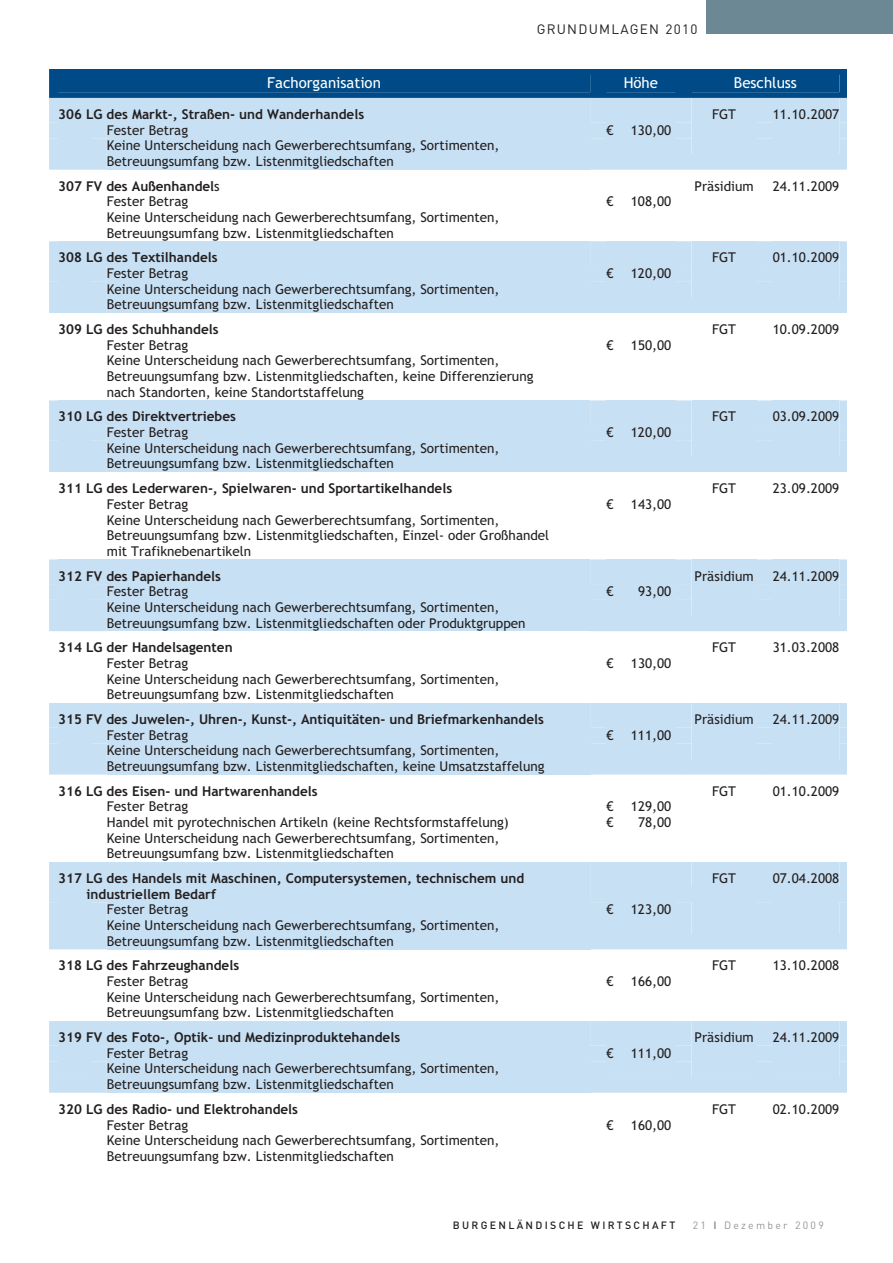
<style>
.page{position:relative;width:893px;height:1263px;background:#fff}
.page>*{position:absolute;margin:0;border:0;box-sizing:border-box;transform-origin:0 0}
.t1{font:15px "Trebuchet MS+T42+LMCHKW";color:#fff}
.t2{font:13.5px/15.6px "Trebuchet MS+T42+LMCHKW";color:#231f20}
.t3{font:13.5px/15.6px "Trebuchet MS Bold+T42+ADIOGK";color:#231f20}
.t4{font:13.5px "DIN";letter-spacing:.095em;color:#231f20}
.t5{font:500 10.5px "DIN";letter-spacing:.22em;color:#231f20}
.t6{font:10.5px "DIN";letter-spacing:.215em;color:#939598}
.s1{font-family:"Trebuchet MS+T42+LMCHKW"}
.s2{font-weight:700}
.s3{font-size:15px;color:#fff}
</style>
<div class="page">
<div style="left:706px;top:0;width:187px;height:34px;background:#6c8895"></div>
<svg style="left:49px;top:69px;width:798px;height:101px;background:#8eb5d3"></svg>
<div style="left:773px;top:138px;width:66px;height:16px;background:#c7e0f3"></div>
<div style="left:49px;top:241px;width:798px;height:72px;background:#c7e0f3"></div>
<div style="left:773px;top:282px;width:66px;height:15px;background:#c7e0f3"></div>
<div style="left:49px;top:400px;width:798px;height:72px;background:#c7e0f3"></div>
<div style="left:773px;top:441px;width:66px;height:15px;background:#c7e0f3"></div>
<div style="left:49px;top:559px;width:798px;height:72px;background:#c7e0f3"></div>
<div style="left:773px;top:600px;width:66px;height:15px;background:#c7e0f3"></div>
<div style="left:49px;top:703px;width:798px;height:71px;background:#c7e0f3"></div>
<div style="left:773px;top:743px;width:66px;height:16px;background:#c7e0f3"></div>
<div style="left:49px;top:862px;width:798px;height:87px;background:#c7e0f3"></div>
<div style="left:773px;top:918px;width:66px;height:16px;background:#c7e0f3"></div>
<div style="left:49px;top:1021px;width:798px;height:72px;background:#c7e0f3"></div>
<div style="left:773px;top:1061px;width:66px;height:16px;background:#c7e0f3"></div>
<p class="t4" style="left:537px;top:21px;width:162px">GRUNDUMLAGEN 2010</p>
<p class="t1" style="left:267px;top:74px;width:115px">Fachorganisation</p>
<p class="t1" style="left:624px;top:74px;width:36px">Höhe</p>
<p class="t1" style="left:734px;top:74px;width:65px">Beschluss</p>
<p class="t3" style="left:58px;top:106px;width:307px">306 LG des Markt-, Straßen- und Wanderhandels</p>
<p class="t2" style="left:712px;top:107px;width:26px">FGT</p>
<p class="t2" style="left:773px;top:107px;width:68px">11.10.2007</p>
<p class="t2" style="left:107px;top:122px;width:83px">Fester Betrag</p>
<p class="t2" style="left:606px;top:122px;width:9px">€</p>
<p class="t2" style="left:631px;top:122px;width:42px">130,00</p>
<p class="t2" style="left:107px;top:138px;width:394px">Keine Unterscheidung nach Gewerberechtsumfang, Sortimenten,<br>Betreuungsumfang bzw. Listenmitgliedschaften</p>
<p class="t3" style="left:58px;top:178px;width:163px">307 FV des Außenhandel<span class="s1">s</span></p>
<p class="t2" style="left:694px;top:178px;width:61px">Präsidium</p>
<p class="t2" style="left:773px;top:178px;width:68px">24.11.2009</p>
<p class="t2" style="left:107px;top:194px;width:83px">Fester Betrag</p>
<p class="t2" style="left:606px;top:194px;width:9px">€</p>
<p class="t2" style="left:631px;top:194px;width:42px">108,00</p>
<p class="t2" style="left:107px;top:210px;width:394px">Keine Unterscheidung nach Gewerberechtsumfang, Sortimenten,<br>Betreuungsumfang bzw. Listenmitgliedschaften</p>
<p class="t3" style="left:58px;top:250px;width:161px">308 LG des Textilhandels</p>
<p class="t2" style="left:712px;top:250px;width:26px">FGT</p>
<p class="t2" style="left:773px;top:250px;width:68px">01.10.2009</p>
<p class="t2" style="left:107px;top:266px;width:83px">Fester Betrag</p>
<p class="t2" style="left:606px;top:266px;width:9px">€</p>
<p class="t2" style="left:631px;top:266px;width:42px">120,00</p>
<p class="t2" style="left:107px;top:281px;width:394px">Keine Unterscheidung nach Gewerberechtsumfang, Sortimenten,<br>Betreuungsumfang bzw. Listenmitgliedschaften</p>
<p class="t3" style="left:58px;top:321px;width:162px">309 LG des Schuhhandels</p>
<p class="t2" style="left:712px;top:322px;width:26px">FGT</p>
<p class="t2" style="left:773px;top:322px;width:68px">10.09.2009</p>
<p class="t2" style="left:107px;top:337px;width:83px">Fester Betrag</p>
<p class="t2" style="left:606px;top:337px;width:9px">€</p>
<p class="t2" style="left:631px;top:337px;width:42px">150,00</p>
<p class="t2" style="left:107px;top:353px;width:428px">Keine Unterscheidung nach Gewerberechtsumfang, Sortimenten,<br>Betreuungsumfang bzw. Listenmitgliedschaften, keine Differenzierung nach Standorten, keine Standortstaffelung</p>
<p class="t3" style="left:58px;top:409px;width:179px">310 LG des Direktvertriebes</p>
<p class="t2" style="left:712px;top:409px;width:26px">FGT</p>
<p class="t2" style="left:773px;top:409px;width:68px">03.09.2009</p>
<p class="t2" style="left:107px;top:425px;width:83px">Fester Betrag</p>
<p class="t2" style="left:606px;top:425px;width:9px">€</p>
<p class="t2" style="left:631px;top:425px;width:42px">120,00</p>
<p class="t2" style="left:107px;top:440px;width:394px">Keine Unterscheidung nach Gewerberechtsumfang, Sortimenten,<br>Betreuungsumfang bzw. Listenmitgliedschaften</p>
<p class="t3" style="left:58px;top:480px;width:395px">311 LG des Lederwaren-, Spielwaren- und Sportartikelhandels</p>
<p class="t2" style="left:712px;top:481px;width:26px">FGT</p>
<p class="t2" style="left:773px;top:481px;width:68px">23.09.2009</p>
<p class="t2" style="left:107px;top:496px;width:83px">Fester Betrag</p>
<p class="t2" style="left:606px;top:496px;width:9px">€</p>
<p class="t2" style="left:631px;top:496px;width:42px">143,00</p>
<p class="t2" style="left:107px;top:512px;width:444px">Keine Unterscheidung nach Gewerberechtsumfang, Sortimenten,<br>Betreuungsumfang bzw. Listenmitgliedschaften, Einzel- oder Großhandel mit Trafiknebenartikeln</p>
<p class="t3" style="left:58px;top:568px;width:164px">312 FV des Papierhandels</p>
<p class="t2" style="left:694px;top:568px;width:61px">Präsidium</p>
<p class="t2" style="left:773px;top:568px;width:68px">24.11.2009</p>
<p class="t2" style="left:107px;top:584px;width:83px">Fester Betrag</p>
<p class="t2" style="left:606px;top:584px;width:9px">€</p>
<p class="t2" style="left:638px;top:584px;width:35px">93,00</p>
<p class="t2" style="left:107px;top:599px;width:420px">Keine Unterscheidung nach Gewerberechtsumfang, Sortimenten,<br>Betreuungsumfang bzw. Listenmitgliedschaften oder Produktgruppen</p>
<p class="t3" style="left:58px;top:640px;width:176px">314 LG der Handelsagenten</p>
<p class="t2" style="left:712px;top:640px;width:26px">FGT</p>
<p class="t2" style="left:773px;top:640px;width:68px">31.03.2008</p>
<p class="t2" style="left:107px;top:655px;width:83px">Fester Betrag</p>
<p class="t2" style="left:606px;top:655px;width:9px">€</p>
<p class="t2" style="left:631px;top:655px;width:42px">130,00</p>
<p class="t2" style="left:107px;top:671px;width:394px">Keine Unterscheidung nach Gewerberechtsumfang, Sortimenten,<br>Betreuungsumfang bzw. Listenmitgliedschaften</p>
<p class="t3" style="left:58px;top:711px;width:487px">315 FV des Juwelen-, Uhren-, Kunst-, Antiquitäten- und Briefmarkenhandels</p>
<p class="t2" style="left:694px;top:711px;width:61px">Präsidium</p>
<p class="t2" style="left:773px;top:711px;width:68px">24.11.2009</p>
<p class="t2" style="left:107px;top:727px;width:83px">Fester Betrag</p>
<p class="t2" style="left:606px;top:727px;width:9px">€</p>
<p class="t2" style="left:631px;top:727px;width:42px">111,00</p>
<p class="t2" style="left:107px;top:743px;width:439px">Keine Unterscheidung nach Gewerberechtsumfang, Sortimenten,<br>Betreuungsumfang bzw. Listenmitgliedschaften, keine Umsatzstaffelung</p>
<p class="t3" style="left:58px;top:783px;width:261px">316 LG des Eisen- und Hartwarenhandels</p>
<p class="t2" style="left:712px;top:783px;width:26px">FGT</p>
<p class="t2" style="left:773px;top:783px;width:68px">01.10.2009</p>
<p class="t2" style="left:107px;top:799px;width:83px">Fester Betrag</p>
<p class="t2" style="left:606px;top:799px;width:9px">€</p>
<p class="t2" style="left:631px;top:799px;width:42px">129,00</p>
<p class="t2" style="left:107px;top:815px;width:403px">Handel mit pyrotechnischen Artikeln (keine Rechtsformstaffelung)</p>
<p class="t2" style="left:606px;top:815px;width:9px">€</p>
<p class="t2" style="left:638px;top:815px;width:35px">78,00</p>
<p class="t2" style="left:107px;top:830px;width:394px">Keine Unterscheidung nach Gewerberechtsumfang, Sortimenten,<br>Betreuungsumfang bzw. Listenmitgliedschaften</p>
<p class="t3" style="left:87px;top:870px;width:439px;text-indent:-28px">317 LG des Handels mit Maschinen, Computersystemen, technischem und industriellem Bedarf</p>
<p class="t2" style="left:712px;top:871px;width:26px">FGT</p>
<p class="t2" style="left:773px;top:871px;width:68px">07.04.2008</p>
<p class="t2" style="left:107px;top:902px;width:83px">Fester Betrag</p>
<p class="t2" style="left:606px;top:902px;width:9px">€</p>
<p class="t2" style="left:631px;top:902px;width:42px">123,00</p>
<p class="t2" style="left:107px;top:918px;width:394px">Keine Unterscheidung nach Gewerberechtsumfang, Sortimenten,<br>Betreuungsumfang bzw. Listenmitgliedschaften</p>
<p class="t3" style="left:58px;top:958px;width:182px">318 LG des Fahrzeughandels</p>
<p class="t2" style="left:712px;top:958px;width:26px">FGT</p>
<p class="t2" style="left:773px;top:958px;width:68px">13.10.2008</p>
<p class="t2" style="left:107px;top:974px;width:83px">Fester Betrag</p>
<p class="t2" style="left:606px;top:974px;width:9px">€</p>
<p class="t2" style="left:631px;top:974px;width:42px">166,00</p>
<p class="t2" style="left:107px;top:989px;width:394px">Keine Unterscheidung nach Gewerberechtsumfang, Sortimenten,<br>Betreuungsumfang bzw. Listenmitgliedschaften</p>
<p class="t3" style="left:58px;top:1029px;width:343px">319 FV des Foto-, Optik- und Medizinproduktehandels</p>
<p class="t2" style="left:694px;top:1030px;width:61px">Präsidium</p>
<p class="t2" style="left:773px;top:1030px;width:68px">24.11.2009</p>
<p class="t2" style="left:107px;top:1045px;width:83px">Fester Betrag</p>
<p class="t2" style="left:606px;top:1045px;width:9px">€</p>
<p class="t2" style="left:631px;top:1045px;width:42px">111,00</p>
<p class="t2" style="left:107px;top:1061px;width:394px">Keine Unterscheidung nach Gewerberechtsumfang, Sortimenten,<br>Betreuungsumfang bzw. Listenmitgliedschaften</p>
<p class="t3" style="left:58px;top:1101px;width:241px">320 LG des Radio- und Elektrohandels</p>
<p class="t2" style="left:712px;top:1101px;width:26px">FGT</p>
<p class="t2" style="left:773px;top:1101px;width:68px">02.10.2009</p>
<p class="t2" style="left:107px;top:1117px;width:83px">Fester Betrag</p>
<p class="t2" style="left:606px;top:1117px;width:9px">€</p>
<p class="t2" style="left:631px;top:1117px;width:42px">160,00</p>
<p class="t2" style="left:107px;top:1133px;width:394px">Keine Unterscheidung nach Gewerberechtsumfang, Sortimenten,<br>Betreuungsumfang bzw. Listenmitgliedschaften</p>
<p class="t5" style="left:453px;top:1219px;width:224px">BURGENLÄNDISCHE WIRTSCHAFT</p>
<p class="t6" style="left:693px;top:1219px;width:151px">21 <span class="s2">I</span> Dezember 2009 <span class="s3">7</span></p>
</div>
